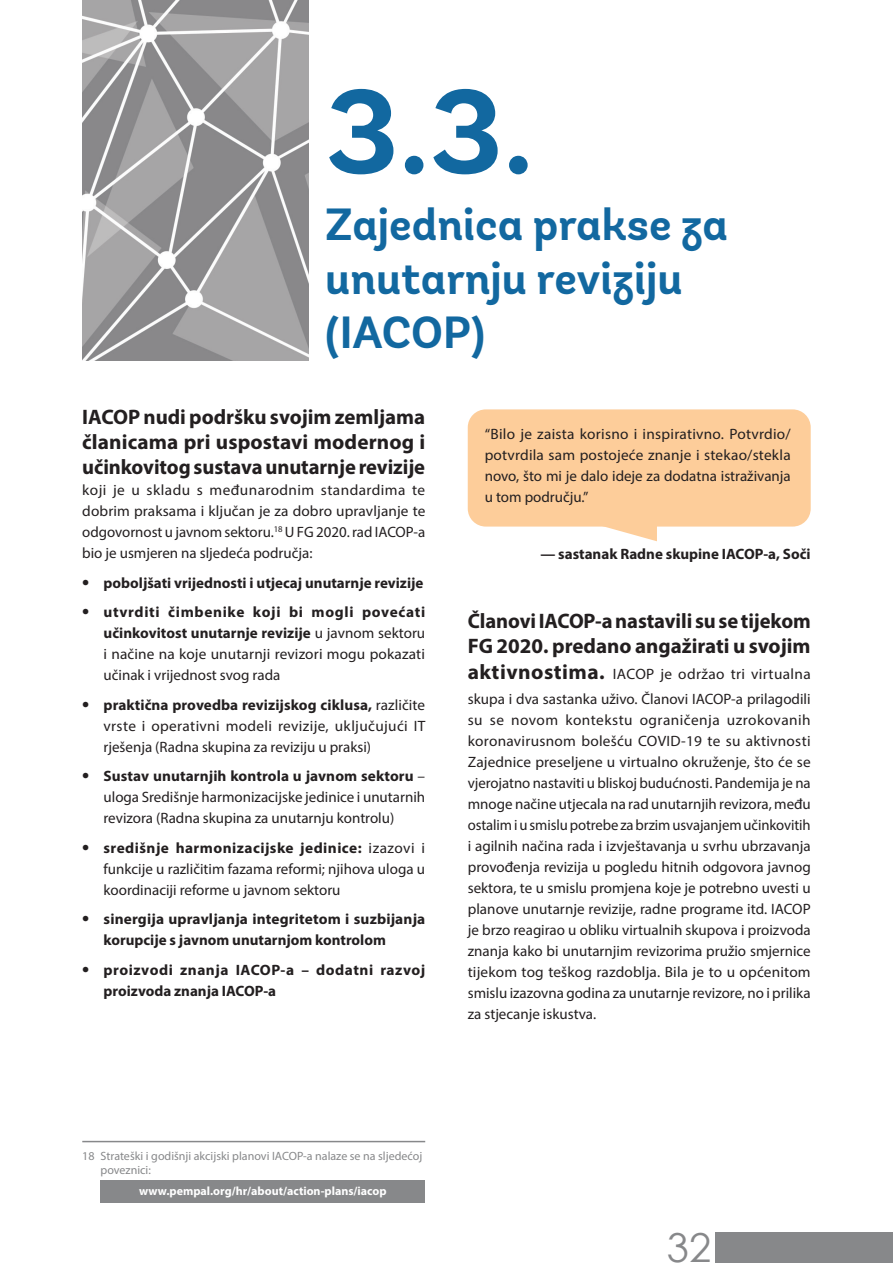
<style>
.page{position:relative;width:893px;height:1263px;background:#fff}
.page>*{position:absolute;margin:0;border:0;box-sizing:border-box;transform-origin:0 0}
.t1{font:700 120px "Andes";color:#1268a0}
.main_header_lvl2{font:700 45px/54px "Andes";color:#1268a0}
.t2{font:39.9px "Century Gothic";color:#87888a}
.Body_text{font:700 21px/25.2px "Myriad Pro";letter-spacing:-.005em;color:#231f20;text-align:justify}
.Body_text-2{font:15px/21px "Myriad Pro";color:#231f20;text-align:justify}
.Body_text-3{font:700 15px/21px "Myriad Pro";color:#231f20}
.quote{font:15px/21px "Myriad Pro";color:#231f20;text-align:justify}
.Body_text-4{font:700 15px/21px "Myriad Pro";letter-spacing:.025em;color:#231f20}
.footnote{font:12px/14.4px "Myriad Pro";color:#87888a}
.link{font:700 12px "Myriad Pro";color:#fff}
.s1{font-size:21px}
.s2{font-weight:700;font-size:21px}
.s3{font-weight:700}
</style>
<div class="page">
<div style="left:716px;top:1232px;width:177px;height:31px;background:#87888a"></div>
<img style="left:82px;top:0;width:226px;height:360px">
<div style="left:468px;top:409px;width:343px;height:118px;background:#fdcd9a;border-radius:18px"></div>
<svg style="left:554px;top:526px;width:103px;height:15px"></svg>
<hr style="left:82px;top:1141px;width:343px;height:1px;background:#87888a">
<div style="left:101px;top:1180px;width:324px;height:22px;background:#87888a"></div>
<p class="t1" style="left:325px;top:57px;width:210px">3.3.</p>
<p class="main_header_lvl2" style="left:325px;top:199px;width:404px">Zajednica prakse za unutarnju reviziju (IACOP)</p>
<p class="Body_text" style="left:82px;top:404px;width:345px">IACOP nudi podršku svojim zemljama članicama pri uspostavi modernog i učinkovitog sustava unutarnje revizije</p>
<p class="Body_text-2" style="left:82px;top:480px;width:345px">koji je u skladu s međunarodnim standardima te dobrim praksama i ključan je za dobro upravljanje te odgovornost u javnom sektoru.<sup>18</sup> U FG 2020. rad IACOP-a bio je usmjeren na sljedeća područja:</p>
<p class="Body_text-3" style="left:82px;top:572px;width:343px"><span class="s1">•</span> poboljšati vrijednosti i utjecaj unutarnje revizije</p>
<p class="Body_text-2" style="left:104px;top:602px;width:323px;text-indent:-21px"><span class="s2">•</span> <span class="s3">utvrditi čimbenike koji bi mogli povećati učinkovitost unutarnje revizije</span> u javnom sektoru i načine na koje unutarnji revizori mogu pokazati učinak i vrijednost svog rada</p>
<p class="Body_text-2" style="left:104px;top:694px;width:323px;text-indent:-21px"><span class="s2">•</span> <span class="s3">praktična provedba revizijskog ciklusa,</span> različite vrste i operativni modeli revizije, uključujući IT rješenja (Radna skupina za reviziju u praksi)</p>
<p class="Body_text-2" style="left:104px;top:766px;width:323px;text-indent:-21px"><span class="s2">•</span> <span class="s3">Sustav unutarnjih kontrola u javnom sektoru</span> – uloga Središnje harmonizacijske jedinice i unutarnih revizora (Radna skupina za unutarnju kontrolu)</p>
<p class="Body_text-2" style="left:104px;top:837px;width:323px;text-indent:-21px"><span class="s2">•</span> <span class="s3">središnje harmonizacijske jedinice:</span> izazovi i funkcije u različitim fazama reformi; njihova uloga u koordinaciji reforme u javnom sektoru</p>
<p class="Body_text-3" style="left:104px;top:908px;width:323px;text-indent:-21px"><span class="s1">•</span> sinergija upravljanja integritetom i suzbijanja korupcije s javnom unutarnjom kontrolom</p>
<p class="Body_text-4" style="left:104px;top:959px;width:323px;text-indent:-21px"><span class="s1">•</span> proizvodi znanja IACOP-a – dodatni razvoj proizvoda znanja IACOP-a</p>
<p class="quote" style="left:485px;top:423px;width:308px">“Bilo je zaista korisno i inspirativno. Potvrdio/ potvrdila sam postojeće znanje i stekao/stekla novo, što mi je dalo ideje za dodatna istraživanja u tom području.”</p>
<p class="Body_text-3" style="left:540px;top:543px;width:272px">— sastanak Radne skupine IACOP-a, Soči</p>
<p class="Body_text" style="left:468px;top:608px;width:345px">Članovi IACOP-a nastavili su se tijekom<br>FG 2020. predano angažirati u svojim</p>
<p class="Body_text-2" style="left:468px;top:661px;width:345px;line-height:25.2px"><span class="s2">aktivnostima.</span> IACOP je održao tri virtualna skupa i dva sastanka uživo. Članovi IACOP-a prilagodili</p>
<p class="Body_text-2" style="left:468px;top:709px;width:345px">su se novom kontekstu ograničenja uzrokovanih koronavirusnom bolešću COVID-19 te su aktivnosti Zajednice preseljene u virtualno okruženje, što će se vjerojatno nastaviti u bliskoj budućnosti. Pandemija je na mnoge načine utjecala na rad unutarnjih revizora, među ostalim i u smislu potrebe za brzim usvajanjem učinkovitih i agilnih načina rada i izvještavanja u svrhu ubrzavanja provođenja revizija u pogledu hitnih odgovora javnog sektora, te u smislu promjena koje je potrebno uvesti u planove unutarnje revizije, radne programe itd. IACOP je brzo reagirao u obliku virtualnih skupova i proizvoda znanja kako bi unutarnjim revizorima pružio smjernice tijekom tog teškog razdoblja. Bila je to u općenitom smislu izazovna godina za unutarnje revizore, no i prilika za stjecanje iskustva.</p>
<p class="footnote" style="left:101px;top:1148px;width:323px">Strateški i godišnji akcijski planovi IACOP-a nalaze se na sljedećoj poveznici:</p>
<p class="link" style="left:139px;top:1183px;width:249px">www.pempal.org/hr/about/action-plans/iacop</p>
<p class="footnote" style="left:82px;top:1148px;width:14px">18</p>
<h3 class="t2" style="left:667px;top:1219px;width:46px">32</h3>
</div>
